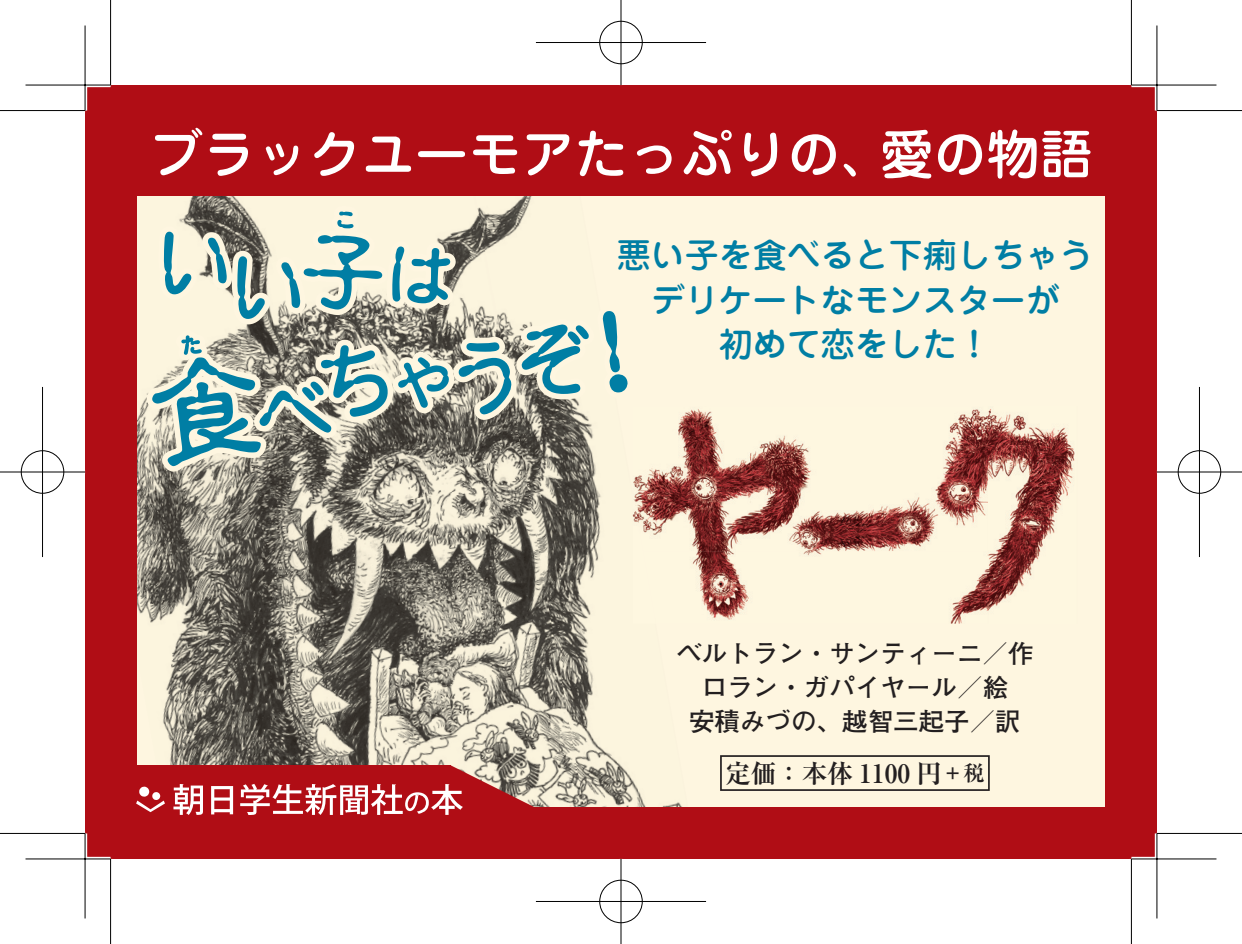
<style>
.page{position:relative;width:1242px;height:944px;background:#fff}
.page>*{position:absolute;margin:0;border:0;box-sizing:border-box;transform-origin:0 0}
.t1{font:500 53.1px "Jun 34 Pro";color:#fff}
.t2{font:500 33.9px/44.7px "Jun 34 Pro";color:#007ea4;text-align:center}
.t3{font:700 25.5px/33.9px "Futo Go B101 Pro";color:#231f20;text-align:center}
.t4{font:700 25.5px "Ryumin Pro";color:#231f20}
.t5{font:700 21.3px "Ryumin Pro";color:#231f20}
</style>
<div class="page">
<div style="left:85px;top:85px;width:1072px;height:774px;background:#fef6e0"></div>
<img style="left:136px;top:196px;width:105px;height:97px">
<img style="left:516px;top:196px;width:177px;height:612px">
<img style="left:136px;top:293px;width:390px;height:186px">
<img style="left:136px;top:479px;width:423px;height:258px">
<img style="left:152px;top:665px;width:436px;height:143px">
<div style="left:720px;top:755px;width:269px;height:36px;border:2px solid #231f20"></div>
<img style="left:632px;top:407px;width:356px;height:144px">
<img style="left:988px;top:409px;width:87px;height:202px">
<img style="left:656px;top:551px;width:332px;height:73px">
<img style="left:632px;top:492px;width:24px;height:132px">
<svg style="left:145px;top:204px;width:490px;height:270px"></svg>
<div style="left:85px;top:85px;width:51px;height:774px;background:#b00d15"></div>
<div style="left:1106px;top:85px;width:51px;height:774px;background:#b00d15"></div>
<div style="left:85px;top:765px;width:366px;height:94px;background:#b00d15"></div>
<div style="left:425px;top:808px;width:732px;height:51px;background:#b00d15"></div>
<div style="left:85px;top:85px;width:1072px;height:111px;background:#b00d15"></div>
<svg style="left:136px;top:787px;width:29px;height:25px"></svg>
<svg style="left:173px;top:784px;width:30px;height:31px"></svg>
<svg style="left:211px;top:786px;width:22px;height:28px"></svg>
<svg style="left:240px;top:765px;width:296px;height:50px"></svg>
<svg style="left:0;top:111px;width:85px;height:1px"></svg>
<svg style="left:1157px;top:111px;width:85px;height:1px"></svg>
<svg style="left:0;top:832px;width:85px;height:1px"></svg>
<svg style="left:1157px;top:832px;width:85px;height:1px"></svg>
<svg style="left:111px;top:0;width:1px;height:85px"></svg>
<svg style="left:111px;top:859px;width:1px;height:85px"></svg>
<svg style="left:1130px;top:0;width:1px;height:85px"></svg>
<svg style="left:1130px;top:859px;width:1px;height:85px"></svg>
<svg style="left:26px;top:84px;width:85px;height:3px"></svg>
<svg style="left:1131px;top:84px;width:85px;height:3px"></svg>
<svg style="left:26px;top:857px;width:85px;height:3px"></svg>
<svg style="left:1131px;top:857px;width:85px;height:3px"></svg>
<svg style="left:83px;top:26px;width:4px;height:85px"></svg>
<svg style="left:83px;top:833px;width:4px;height:85px"></svg>
<svg style="left:1154px;top:26px;width:5px;height:85px"></svg>
<svg style="left:1154px;top:833px;width:5px;height:85px"></svg>
<hr style="left:0;top:110px;width:85px;height:1px;background:#000">
<hr style="left:1157px;top:110px;width:85px;height:1px;background:#000">
<hr style="left:0;top:833px;width:85px;height:1px;background:#000">
<hr style="left:1157px;top:833px;width:85px;height:1px;background:#000">
<hr style="left:110px;top:0;width:1px;height:85px;background:#000">
<hr style="left:110px;top:859px;width:1px;height:85px;background:#000">
<hr style="left:1131px;top:0;width:1px;height:85px;background:#000">
<hr style="left:1131px;top:859px;width:1px;height:85px;background:#000">
<hr style="left:26px;top:85px;width:85px;height:1px;background:#000">
<hr style="left:1131px;top:85px;width:85px;height:1px;background:#000">
<hr style="left:26px;top:858px;width:85px;height:1px;background:#000">
<hr style="left:1131px;top:858px;width:85px;height:1px;background:#000">
<hr style="left:85px;top:26px;width:1px;height:85px;background:#000">
<hr style="left:85px;top:833px;width:1px;height:85px;background:#000">
<hr style="left:1156px;top:26px;width:1px;height:85px;background:#000">
<hr style="left:1156px;top:833px;width:1px;height:85px;background:#000">
<div style="left:597px;top:19px;width:47px;height:47px;border:4px solid #fff;border-radius:50%"></div>
<div style="left:536px;top:40px;width:170px;height:5px;background:#fff"></div>
<svg style="left:619px;top:0;width:4px;height:85px"></svg>
<div style="left:599px;top:21px;width:43px;height:43px;border:1px solid #000;border-radius:50%"></div>
<hr style="left:536px;top:42px;width:170px;height:1px;background:#000">
<hr style="left:620px;top:0;width:1px;height:85px;background:#000">
<div style="left:597px;top:878px;width:47px;height:47px;border:4px solid #fff;border-radius:50%"></div>
<div style="left:536px;top:899px;width:170px;height:5px;background:#fff"></div>
<svg style="left:619px;top:859px;width:4px;height:85px"></svg>
<div style="left:599px;top:880px;width:43px;height:43px;border:1px solid #000;border-radius:50%"></div>
<hr style="left:536px;top:901px;width:170px;height:1px;background:#000">
<hr style="left:620px;top:859px;width:1px;height:85px;background:#000">
<div style="left:19px;top:449px;width:47px;height:46px;border:4px solid #fff;border-radius:50%"></div>
<svg style="left:0;top:470px;width:85px;height:4px"></svg>
<div style="left:40px;top:387px;width:5px;height:170px;background:#f7f7f7"></div>
<div style="left:21px;top:450px;width:43px;height:44px;border:1px solid #000;border-radius:50%"></div>
<hr style="left:0;top:471px;width:85px;height:1px;background:#000">
<hr style="left:42px;top:387px;width:1px;height:170px;background:#000">
<div style="left:1176px;top:449px;width:46px;height:46px;border:4px solid #fff;border-radius:50%"></div>
<svg style="left:1157px;top:470px;width:85px;height:4px"></svg>
<hr style="left:1197px;top:387px;width:4px;height:170px;background:#fff">
<div style="left:1177px;top:450px;width:44px;height:44px;border:1px solid #000;border-radius:50%"></div>
<hr style="left:1157px;top:471px;width:85px;height:1px;background:#000">
<hr style="left:1199px;top:387px;width:1px;height:170px;background:#000">
<h1 class="t1" style="left:149px;top:112px;width:746px">ブラックユーモアたっぷりの、</h1>
<h1 class="t1" style="left:880px;top:112px;width:214px">愛の物語</h1>
<h2 class="t2" style="left:617px;top:229px;width:478px">悪い子を食べると下痢しちゃうデリケートなモンスターが<br>初めて恋をした!</h2>
<p class="t3" style="left:676px;top:633px;width:359px">ベルトラン・サンティーニ／作ロラン・ガパイヤール／絵<br>安積みづの、越智三起子／訳</p>
<p class="t5" style="left:942px;top:756px;width:44px">＋税</p>
<p class="t4" style="left:725px;top:753px;width:218px">定価：本体 1100 円</p>
</div>
